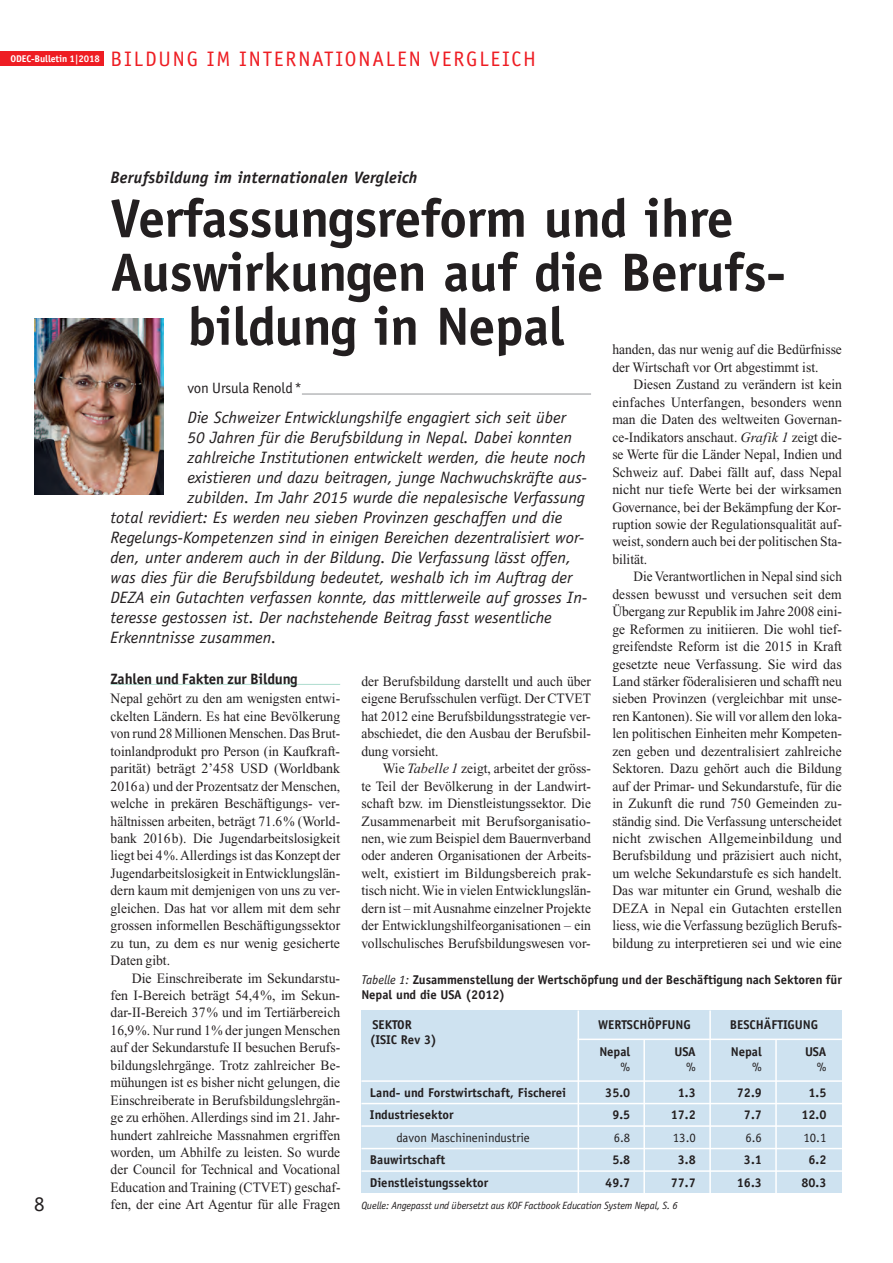
<style>
.page{position:relative;width:893px;height:1263px;background:#fff}
.page>*{position:absolute;margin:0;border:0;box-sizing:border-box;transform-origin:0 0}
.t1{font:700 54px "Officina Sans";letter-spacing:-.01em;color:#231f20}
.t2{font:21px "Officina Sans";letter-spacing:.09em;color:#ee1d23}
.t3{font:21px "Officina Sans";color:#231f20}
.t4{font:italic 16.5px "Officina Sans";color:#231f20;scale:1.05 1}
.t5{font:italic 700 16.5px "Officina Sans";letter-spacing:.015em;color:#231f20}
.t6{font:700 15px "Officina Sans";letter-spacing:-.01em;color:#231f20}
.t7{font:15px "Officina Sans";letter-spacing:-.01em;color:#231f20}
.t8{font:14.25px/17.4px "Times New Roman";color:#231f20;text-align:justify;scale:.95 1}
.t9{font:14.25px/17.4px "Times New Roman";color:#231f20;text-align:justify;scale:.93 1}
.t10{font:14.25px/17.4px "Times New Roman";color:#231f20;text-align:justify}
.t11{font:700 12.75px/15px "Officina Sans";color:#231f20}
.t12{font:12.75px "Officina Sans";color:#231f20}
.t13{font:italic 10.5px "Officina Sans";letter-spacing:-.01em;color:#231f20}
.s1{font-style:italic}
.s2{font-weight:400;font-style:italic}
</style>
<div class="page">
<div style="left:0;top:51px;width:104px;height:15px;background:#ee1d23"></div>
<div style="left:361px;top:1010px;width:481px;height:183px;background:#cee2f0"></div>
<hr style="left:111px;top:684px;width:229px;height:1px;background:#addccf">
<hr style="left:302px;top:394px;width:289px;height:1px;background:#939598">
<img style="left:34px;top:318px;width:129px;height:176px">
<hr style="left:775px;top:1039px;width:2px;height:154px;background:#fff">
<hr style="left:709px;top:1010px;width:2px;height:183px;background:#fff">
<hr style="left:643px;top:1039px;width:2px;height:154px;background:#fff">
<hr style="left:578px;top:1010px;width:1px;height:183px;background:#fff">
<hr style="left:578px;top:1038px;width:264px;height:2px;background:#fff">
<hr style="left:361px;top:1080px;width:481px;height:2px;background:#fff">
<hr style="left:361px;top:1103px;width:481px;height:1px;background:#fff">
<hr style="left:361px;top:1125px;width:481px;height:2px;background:#fff">
<hr style="left:361px;top:1148px;width:481px;height:1px;background:#fff">
<hr style="left:361px;top:1170px;width:481px;height:2px;background:#fff">
<h2 class="t2" style="left:10px;top:51px;width:527px"><sup>ODEC-Bulletin</sup> <sup>1|2018</sup> BILDUNG IM INTERNATIONALEN VERGLEICH</h2>
<h2 class="t3" style="left:34px;top:1195px;width:12px">8</h2>
<p class="t5" style="left:111px;top:171px;width:308px">Berufsbildung im internationalen Vergleich</p>
<h1 class="t1" style="left:111px;top:198px;width:624px">Verfassungsreform und ihre</h1>
<h1 class="t1" style="left:111px;top:252px;width:677px">Auswirkungen auf die Berufs-</h1>
<h1 class="t1" style="left:187px;top:306px;width:379px">bildung in Nepal</h1>
<p class="t7" style="left:187px;top:383px;width:116px">von Ursula Renold *</p>
<p class="t4" style="left:187px;top:411px;width:362px">Die Schweizer Entwicklungshilfe engagiert sich seit über</p>
<p class="t4" style="left:187px;top:431px;width:368px">50 Jahren für die Berufsbildung in Nepal. Dabei konnten</p>
<p class="t4" style="left:187px;top:451px;width:381px">zahlreiche Institutionen entwickelt werden, die heute noch</p>
<p class="t4" style="left:187px;top:471px;width:382px">existieren und dazu beitragen, junge Nachwuchskräfte aus-</p>
<p class="t4" style="left:187px;top:491px;width:380px">zubilden. Im Jahr 2015 wurde die nepalesische Verfassung</p>
<p class="t4" style="left:111px;top:511px;width:432px">total revidiert: Es werden neu sieben Provinzen geschaffen und die</p>
<p class="t4" style="left:111px;top:531px;width:453px">Regelungs-Kompetenzen sind in einigen Bereichen dezentralisiert wor-</p>
<p class="t4" style="left:111px;top:551px;width:440px">den, unter anderem auch in der Bildung. Die Verfassung lässt offen,</p>
<p class="t4" style="left:111px;top:571px;width:441px">was dies für die Berufsbildung bedeutet, weshalb ich im Auftrag der</p>
<p class="t4" style="left:111px;top:591px;width:455px">DEZA ein Gutachten verfassen konnte, das mittlerweile auf grosses In-</p>
<p class="t4" style="left:111px;top:611px;width:422px">teresse gestossen ist. Der nachstehende Beitrag fasst wesentliche</p>
<p class="t4" style="left:111px;top:631px;width:160px">Erkenntnisse zusammen.</p>
<p class="t8" style="left:612px;top:342px;width:243px">handen, das nur wenig auf die Bedürfnisse der Wirtschaft vor Ort abgestimmt ist.</p>
<p class="t8" style="left:612px;top:377px;width:243px;text-indent:21px">Diesen Zustand zu verändern ist kein einfaches Unterfangen, besonders wenn man die Daten des weltweiten Governan&shy;ce-Indikators anschaut. <span class="s1">Grafik 1</span> zeigt die&shy;se Werte für die Länder Nepal, Indien und Schweiz auf. Dabei fällt auf, dass Nepal nicht nur tiefe Werte bei der wirksamen Governance, bei der Bekämpfung der Kor&shy;ruption sowie der Regulationsqualität auf&shy;weist, sondern auch bei der politischen Sta&shy;bilität.</p>
<p class="t9" style="left:612px;top:569px;width:248px;text-indent:21px">Die Verantwortlichen in Nepal sind sich dessen bewusst und versuchen seit dem Übergang zur Republik im Jahre 2008 eini&shy;ge Reformen zu initiieren. Die wohl tief&shy;greifendste Reform ist die 2015 in Kraft gesetzte neue Verfassung. Sie wird das Land stärker föderalisieren und schafft neu sieben Provinzen (vergleichbar mit unse&shy;ren Kantonen). Sie will vor allem den loka&shy;len politischen Einheiten mehr Kompeten&shy;zen geben und dezentralisiert zahlreiche Sektoren. Dazu gehört auch die Bildung auf der Primar- und Sekundarstufe, für die in Zukunft die rund 750 Gemeinden zu&shy;ständig sind. Die Verfassung unterscheidet nicht zwischen Allgemeinbildung und Berufsbildung und präzisiert auch nicht, um welche Sekundarstufe es sich handelt.<br>Das war mitunter ein Grund, weshalb die DEZA in Nepal ein Gutachten erstellen liess, wie die Verfassung bezüglich Berufs&shy;bildung zu interpretieren sei und wie eine</p>
<p class="t6" style="left:111px;top:674px;width:189px">Zahlen und Fakten zur Bildung</p>
<p class="t8" style="left:111px;top:691px;width:243px">Nepal gehört zu den am wenigsten entwi&shy;ckelten Ländern. Es hat eine Bevölkerung von rund 28 Millionen Menschen. Das Brut&shy;toinlandprodukt pro Person (in Kaufkraft&shy;parität) beträgt 2’458 USD (Worldbank 2016a) und der Prozentsatz der Menschen, welche in prekären Beschäfti gungs- ver&shy;hältnissen arbeiten, beträgt 71.6% (World&shy;bank 2016b). Die Jugendarbeitslosigkeit liegt bei 4%. Allerdings ist das Konzept der Jugendarbeitslosigkeit in Entwicklungslän - dern kaum mit demjenigen von uns zu ver&shy;gleichen. Das hat vor allem mit dem sehr grossen informellen Beschäftigungssektor zu tun, zu dem es nur wenig gesicherte Daten gibt.</p>
<p class="t10" style="left:111px;top:970px;width:231px;text-indent:21px">Die Einschreiberate im Sekundarstu&shy;fen I-Bereich beträgt 54,4%, im Sekun - dar-II-Bereich 37% und im Tertiärbereich 16,9%. Nur rund 1% der jungen Menschen auf der Sekundarstufe II besuchen Berufs&shy;bildungslehrgänge. Trotz zahlreicher Be&shy;mühungen ist es bisher nicht gelungen, die Einschreiberate in Berufsbildungslehrgän&shy;ge zu erhöhen. Allerdings sind im 21. Jahr&shy;hundert zahlreiche Massnahmen ergriffen worden, um Abhilfe zu leisten. So wurde der Council for Technical and Vocational Education and Training (CTVET) geschaf&shy;fen, der eine Art Agentur für alle Fragen</p>
<p class="t8" style="left:361px;top:674px;width:243px">der Berufsbildung darstellt und auch über eigene Berufsschulen verfügt. Der CTVET hat 2012 eine Berufsbildungsstrategie ver&shy;abschiedet, die den Ausbau der Berufsbil&shy;dung vorsieht.</p>
<p class="t8" style="left:361px;top:761px;width:243px;text-indent:21px">Wie <span class="s1">Tabelle1</span> zeigt, arbeitet der gröss&shy;te Teil der Bevölkerung in der Landwirt&shy;schaft bzw. im Dienstleistungssektor. Die Zusammenarbeit mit Berufsorganisatio&shy;nen, wie zum Beispiel dem Bauernverband oder anderen Organisationen der Arbeits&shy;welt, existiert im Bildungsbereich prak&shy;tisch nicht. Wie in vielen Entwicklungslän&shy;dern ist – mit Ausnahme einzelner Projekte der Entwicklungshilfeorganisationen – ein vollschulisches Berufsbildungswesen vor-</p>
<p class="t11" style="left:361px;top:973px;width:482px"><span class="s2">Tabelle 1:</span> Zusammenstellung der Wertschöpfung und der Beschäftigung nach Sektoren für<br>Nepal und die USA (2012)</p>
<p class="t11" style="left:372px;top:1018px;width:41px">SEKTOR</p>
<p class="t11" style="left:598px;top:1018px;width:94px">WERTSCHÖPFUNG</p>
<p class="t11" style="left:730px;top:1018px;width:90px">BESCHÄFTIGUNG</p>
<p class="t11" style="left:370px;top:1033px;width:68px">(ISIC Rev 3)</p>
<p class="t11" style="left:599px;top:1045px;width:32px">Nepal</p>
<p class="t11" style="left:675px;top:1045px;width:23px">USA</p>
<p class="t11" style="left:731px;top:1045px;width:32px">Nepal</p>
<p class="t11" style="left:805px;top:1045px;width:23px">USA</p>
<p class="t12" style="left:621px;top:1062px;width:11px">%</p>
<p class="t12" style="left:686px;top:1062px;width:11px">%</p>
<p class="t12" style="left:752px;top:1062px;width:11px">%</p>
<p class="t12" style="left:817px;top:1062px;width:11px">%</p>
<p class="t11" style="left:370px;top:1086px;width:198px">Land- und Forstwirtschaft, Fischerei</p>
<p class="t11" style="left:605px;top:1086px;width:27px">35.0</p>
<p class="t11" style="left:678px;top:1086px;width:19px">1.3</p>
<p class="t11" style="left:737px;top:1086px;width:27px">72.9</p>
<p class="t11" style="left:808px;top:1086px;width:19px">1.5</p>
<p class="t11" style="left:370px;top:1108px;width:85px">Industriesektor</p>
<p class="t11" style="left:612px;top:1108px;width:19px">9.5</p>
<p class="t11" style="left:671px;top:1108px;width:27px">17.2</p>
<p class="t11" style="left:744px;top:1108px;width:19px">7.7</p>
<p class="t11" style="left:801px;top:1108px;width:27px">12.0</p>
<p class="t12" style="left:396px;top:1132px;width:135px">davon Maschinenindustrie</p>
<p class="t12" style="left:614px;top:1132px;width:18px">6.8</p>
<p class="t12" style="left:673px;top:1132px;width:24px">13.0</p>
<p class="t12" style="left:745px;top:1132px;width:18px">6.6</p>
<p class="t12" style="left:803px;top:1132px;width:24px">10.1</p>
<p class="t11" style="left:370px;top:1153px;width:77px">Bauwirtschaft</p>
<p class="t11" style="left:612px;top:1153px;width:19px">5.8</p>
<p class="t11" style="left:678px;top:1153px;width:19px">3.8</p>
<p class="t11" style="left:744px;top:1153px;width:19px">3.1</p>
<p class="t11" style="left:808px;top:1153px;width:19px">6.2</p>
<p class="t11" style="left:370px;top:1176px;width:120px">Dienstleistungssektor</p>
<p class="t11" style="left:605px;top:1176px;width:27px">49.7</p>
<p class="t11" style="left:671px;top:1176px;width:27px">77.7</p>
<p class="t11" style="left:737px;top:1176px;width:27px">16.3</p>
<p class="t11" style="left:801px;top:1176px;width:27px">80.3</p>
<p class="t13" style="left:361px;top:1201px;width:318px">Quelle: Angepasst und übersetzt aus KOF Factbook Education System Nepal, S. 6</p>
</div>
